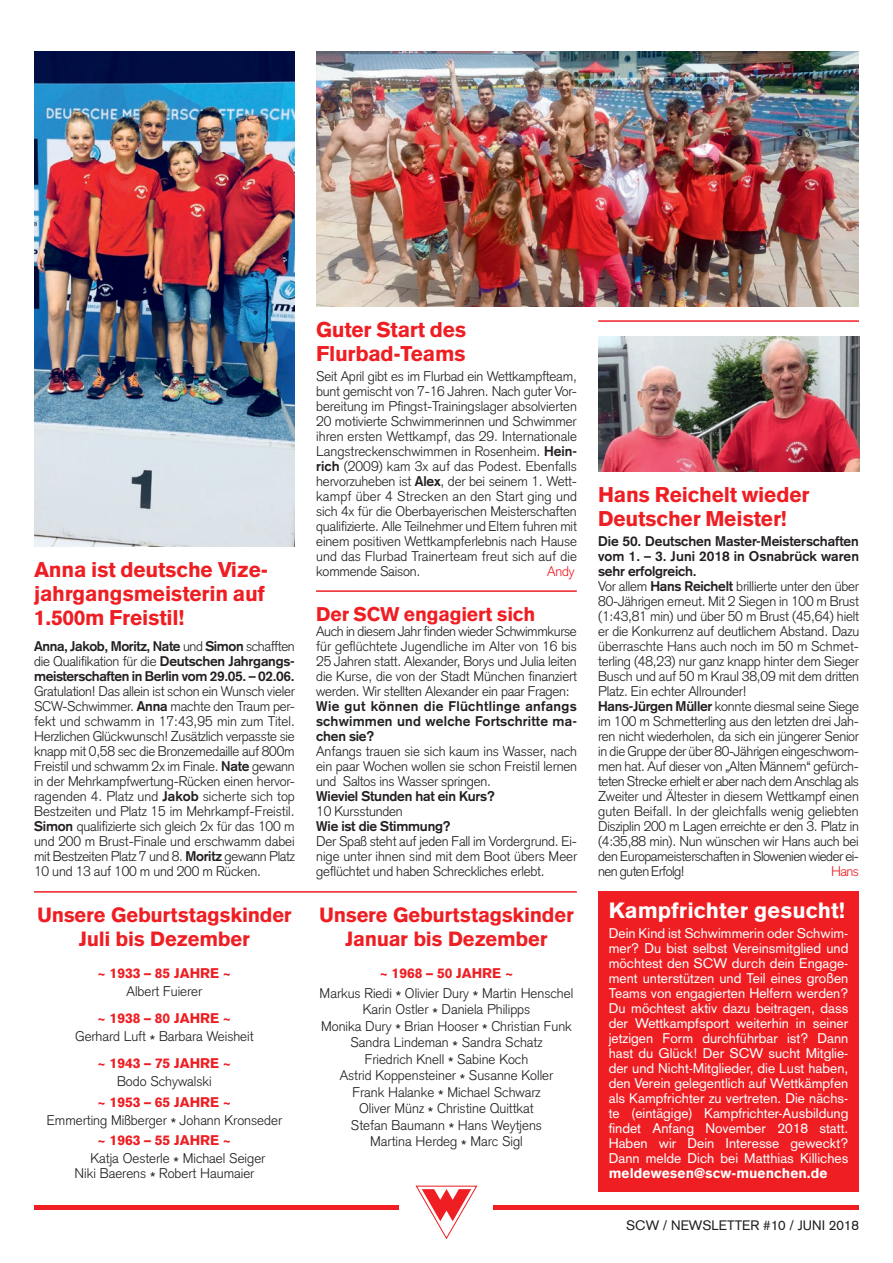
<style>
.page{position:relative;width:893px;height:1263px;background:#fff}
.page>*{position:absolute;margin:0;border:0;box-sizing:border-box;transform-origin:0 0}
.t1{font:900 21.75px "Akzidenz Grotesk";color:#fff}
.t2{font:900 21px/24px "Akzidenz Grotesk";letter-spacing:-.015em;color:#ee1e23}
.t3{font:900 20.25px/24px "Akzidenz Grotesk";letter-spacing:-.015em;color:#ee1e23;text-align:center}
.t4{font:900 19.5px "Akzidenz Grotesk";letter-spacing:-.015em;color:#ee1e23}
.t5{font:300 13.8px/15px "Akzidenz Grotesk";letter-spacing:-.015em;color:#231f20;text-align:justify}
.t6{font:13.8px/15px "Akzidenz Grotesk";color:#fff;text-align:justify}
.t7{font:700 13.8px/15px "Akzidenz Grotesk";letter-spacing:-.015em;color:#231f20;text-align:justify}
.t8{font:900 13.8px "Akzidenz Grotesk";color:#ee1e23}
.t9{font:900 13.8px "Akzidenz Grotesk";color:#fff}
.t10{font:300 13.8px "Akzidenz Grotesk";letter-spacing:-.025em;color:#ee1e23}
.t11{font:13.5px "Akzidenz Grotesk";color:#231f20}
.s1{font-weight:700}
.s2{font-weight:300}
.s3{font-weight:900;color:#ee1e23}
.s4{font-size:19.5px}
</style>
<div class="page">
<hr style="left:34px;top:1205px;width:825px;height:4px;background:#ee1e23">
<div style="left:400px;top:1173px;width:93px;height:66px;background:#fff"></div>
<svg style="left:415px;top:1185px;width:63px;height:55px"></svg>
<hr style="left:34px;top:891px;width:543px;height:2px;background:#ee1e23">
<hr style="left:598px;top:320px;width:261px;height:2px;background:#ee1e23">
<div style="left:598px;top:891px;width:261px;height:300px;background:#ee1e23"></div>
<img style="left:34px;top:51px;width:261px;height:495px">
<img style="left:598px;top:336px;width:261px;height:135px">
<img style="left:316px;top:51px;width:543px;height:255px">
<hr style="left:316px;top:590px;width:261px;height:2px;background:#ee1e23">
<h2 class="t2" style="left:316px;top:318px;width:152px">Guter Start des<br>Flurbad-Teams</h2>
<p class="t5" style="left:316px;top:369px;width:262px">Seit April gibt es im Flurbad ein Wettkampfteam, bunt gemischt von 7-16 Jahren. Nach guter Vor&shy;bereitung im Pfingst-Trainingslager absolvierten 20 motivierte Schwimmerinnen und Schwimmer ihren ersten Wettkampf, das 29. Internationale Langstreckenschwimmen in Rosenheim. <span class="s1">Hein&shy;rich</span> (2009) kam 3x auf das Podest. Ebenfalls hervorzuheben ist <span class="s1">Alex</span>, der bei seinem 1. Wett&shy;kampf über 4 Strecken an den Start ging und sich 4x für die Oberbayerischen Meisterschaften qualifizierte. Alle Teilnehmer und Eltern fuhren mit einem positiven Wettkampferlebnis nach Hause und das Flurbad Trainerteam freut sich auf die</p>
<h2 class="t2" style="left:34px;top:558px;width:236px">Anna ist deutsche Vize-</h2>
<p class="t5" style="left:316px;top:564px;width:106px">kommende Saison.</p>
<p class="t10" style="left:547px;top:563px;width:29px">Andy</p>
<h2 class="t2" style="left:34px;top:582px;width:232px">jahrgangsmeisterin auf<br>1.500m Freistil!</h2>
<p class="t7" style="left:34px;top:639px;width:262px">Anna, Jakob, Moritz, Nate <span class="s2">und</span> Simon <span class="s2">schafften die Qualifikation für die</span> Deutschen Jahrgangs&shy;meisterschaften in Berlin vom 29.05. – 02.06.</p>
<p class="t5" style="left:34px;top:684px;width:262px">Gratulation! Das allein ist schon ein Wunsch vieler SCW-Schwimmer. <span class="s1">Anna</span> machte den Traum per&shy;fekt und schwamm in 17:43,95 min zum Titel.<br>Herzlichen Glückwunsch! Zusätzlich verpasste sie knapp mit 0,58 sec die Bronzemedaille auf 800m Freistil und schwamm 2x im Finale. <span class="s1">Nate</span> gewann in der Mehrkampfwertung-Rücken einen hervor&shy;ragenden 4. Platz und <span class="s1">Jakob</span> sicherte sich top Bestzeiten und Platz 15 im Mehrkampf-Freistil.<br><span class="s1">Simon</span> qualifizierte sich gleich 2x für das 100 m und 200 m Brust-Finale und erschwamm dabei mit Bestzeiten Platz 7 und 8. <span class="s1">Moritz</span> gewann Platz 10 und 13 auf 100 m und 200 m Rücken.</p>
<h3 class="t4" style="left:316px;top:602px;width:221px">Der SCW engagiert sich</h3>
<p class="t5" style="left:316px;top:624px;width:262px">Auch in diesem Jahr finden wieder Schwimmkurse für geflüchtete Jugendliche im Alter von 16 bis 25 Jahren statt. Alexander, Borys und Julia leiten die Kurse, die von der Stadt München finanziert werden. Wir stellten Alexander ein paar Fragen:</p>
<p class="t7" style="left:316px;top:699px;width:262px">Wie gut können die Flüchtlinge anfangs schwimmen und welche Fortschritte ma&shy;chen sie?</p>
<p class="t5" style="left:316px;top:744px;width:262px">Anfangs trauen sie sich kaum ins Wasser, nach ein paar Wochen wollen sie schon Freistil lernen und Saltos ins Wasser springen.</p>
<p class="t7" style="left:316px;top:789px;width:180px">Wieviel Stunden hat ein Kurs?</p>
<p class="t5" style="left:316px;top:804px;width:88px">10 Kursstunden</p>
<p class="t7" style="left:316px;top:819px;width:136px">Wie ist die Stimmung?</p>
<p class="t5" style="left:316px;top:834px;width:262px">Der Spaß steht auf jeden Fall im Vordergrund. Ei&shy;nige unter ihnen sind mit dem Boot übers Meer geflüchtet und haben Schreckliches erlebt.</p>
<h3 class="t3" style="left:37px;top:902px;width:256px">Unsere Geburtstagskinder<br>Juli bis Dezember</h3>
<p class="t8" style="left:98px;top:965px;width:135px">~ 1933 – 85 JAHRE ~</p>
<p class="t5" style="left:127px;top:984px;width:77px">Albert Fuierer</p>
<p class="t5" style="left:75px;top:1009px;width:180px;line-height:18px;text-align:center"><span class="s3">~ 1938 – 80 JAHRE ~<br></span>Gerhard Luft <span class="s4">*</span> Barbara Weisheit</p>
<p class="t8" style="left:98px;top:1055px;width:135px">~ 1943 – 75 JAHRE ~</p>
<p class="t5" style="left:117px;top:1074px;width:96px">Bodo Schywalski</p>
<p class="t5" style="left:47px;top:1093px;width:237px;line-height:18px;text-align:center"><span class="s3">~ 1953 – 65 JAHRE ~<br></span>Emmerting Mißberger <span class="s4">*</span> Johann Kronseder</p>
<p class="t5" style="left:91px;top:1131px;width:176px;line-height:18px;text-indent:7px"><span class="s3">~ 1963 – 55 JAHRE ~<br></span>Katja Oesterle <span class="s4">*</span> Michael Seiger</p>
<p class="t5" style="left:74px;top:1166px;width:181px">Niki Baerens <span class="s4">*</span> Robert Haumaier</p>
<h3 class="t3" style="left:319px;top:902px;width:256px">Unsere Geburtstagskinder<br>Januar bis Dezember</h3>
<p class="t5" style="left:320px;top:964px;width:255px;line-height:19.5px;text-align:center"><span class="s3">~ 1968 – 50 JAHRE ~<br></span>Markus Riedi <span class="s4">*</span> Olivier Dury <span class="s4">*</span> Martin Henschel</p>
<p class="t5" style="left:321px;top:1001px;width:252px;line-height:16.5px;text-align:center">Karin Ostler <span class="s4">*</span> Daniela Philipps<br>Monika Dury <span class="s4">*</span> Brian Hooser <span class="s4">*</span> Christian Funk<br>Sandra Lindeman <span class="s4">*</span> Sandra Schatz<br>Friedrich Knell <span class="s4">*</span> Sabine Koch<br>Astrid Koppensteiner <span class="s4">*</span> Susanne Koller<br>Frank Halanke <span class="s4">*</span> Michael Schwarz<br>Oliver Münz <span class="s4">*</span> Christine Quittkat<br>Stefan Baumann <span class="s4">*</span> Hans Weytjens<br>Martina Herdeg <span class="s4">*</span> Marc Sigl</p>
<h2 class="t2" style="left:598px;top:483px;width:213px">Hans Reichelt wieder<br>Deutscher Meister!</h2>
<p class="t5" style="left:598px;top:534px;width:263px;text-align:left"><span class="s1">Die 50. Deutschen Master-Meisterschaften vom 1. – 3. Juni 2018 in Osnabrück waren sehr erfolgreich.<br></span>Vor allem <span class="s1">Hans Reichelt</span> brillierte unter den über 80-Jährigen erneut. Mit 2 Siegen in 100 m Brust (1:43,81 min) und über 50 m Brust (45,64) hielt er die Konkurrenz auf deutlichem Abstand. Dazu überraschte Hans auch noch im 50 m Schmet&shy;terling (48,23) nur ganz knapp hinter dem Sieger Busch und auf 50 m Kraul 38,09 mit dem dritten Platz. Ein echter Allrounder!<br><span class="s1">Hans-Jürgen Müller</span> konnte diesmal seine Siege im 100 m Schmetterling aus den letzten drei Jah&shy;ren nicht wiederholen, da sich ein jüngerer Senior in die Gruppe der über 80-Jährigen eingeschwom&shy;men hat. Auf dieser von „Alten Männern“ gefürch&shy;teten Strecke erhielt er aber nach dem Anschlag als Zweiter und Ältester in diesem Wettkampf einen guten Beifall. In der gleichfalls wenig geliebten Disziplin 200 m Lagen erreichte er den 3. Platz in (4:35,88 min). Nun wünschen wir Hans auch bei den Europameisterschaften in Slowenien wieder ei&shy;nen guten Erfolg!</p>
<p class="t10" style="left:831px;top:863px;width:30px">Hans</p>
<h1 class="t1" style="left:609px;top:898px;width:238px">Kampfrichter gesucht!</h1>
<p class="t6" style="left:609px;top:925px;width:241px">Dein Kind ist Schwimmerin oder Schwim&shy;mer? Du bist selbst Vereinsmitglied und möchtest den SCW durch dein Engage&shy;ment unterstützen und Teil eines großen Teams von engagierten Helfern werden?<br>Du möchtest aktiv dazu beitragen, dass der Wettkampfsport weiterhin in seiner jetzigen Form durchführbar ist? Dann hast du Glück! Der SCW sucht Mitglie&shy;der und Nicht-Mitglieder, die Lust haben, den Verein gelegentlich auf Wettkämpfen als Kampfrichter zu vertreten. Die nächs&shy;te (eintägige) Kampfrichter-Ausbildung findet Anfang November 2018 statt.<br>Haben wir Dein Interesse geweckt?<br>Dann melde Dich bei Matthias Killiches</p>
<p class="t9" style="left:609px;top:1164px;width:220px">meldewesen@scw-muenchen.de</p>
<p class="t11" style="left:626px;top:1217px;width:234px">SCW / NEWSLETTER #10 / JUNI 2018</p>
</div>
